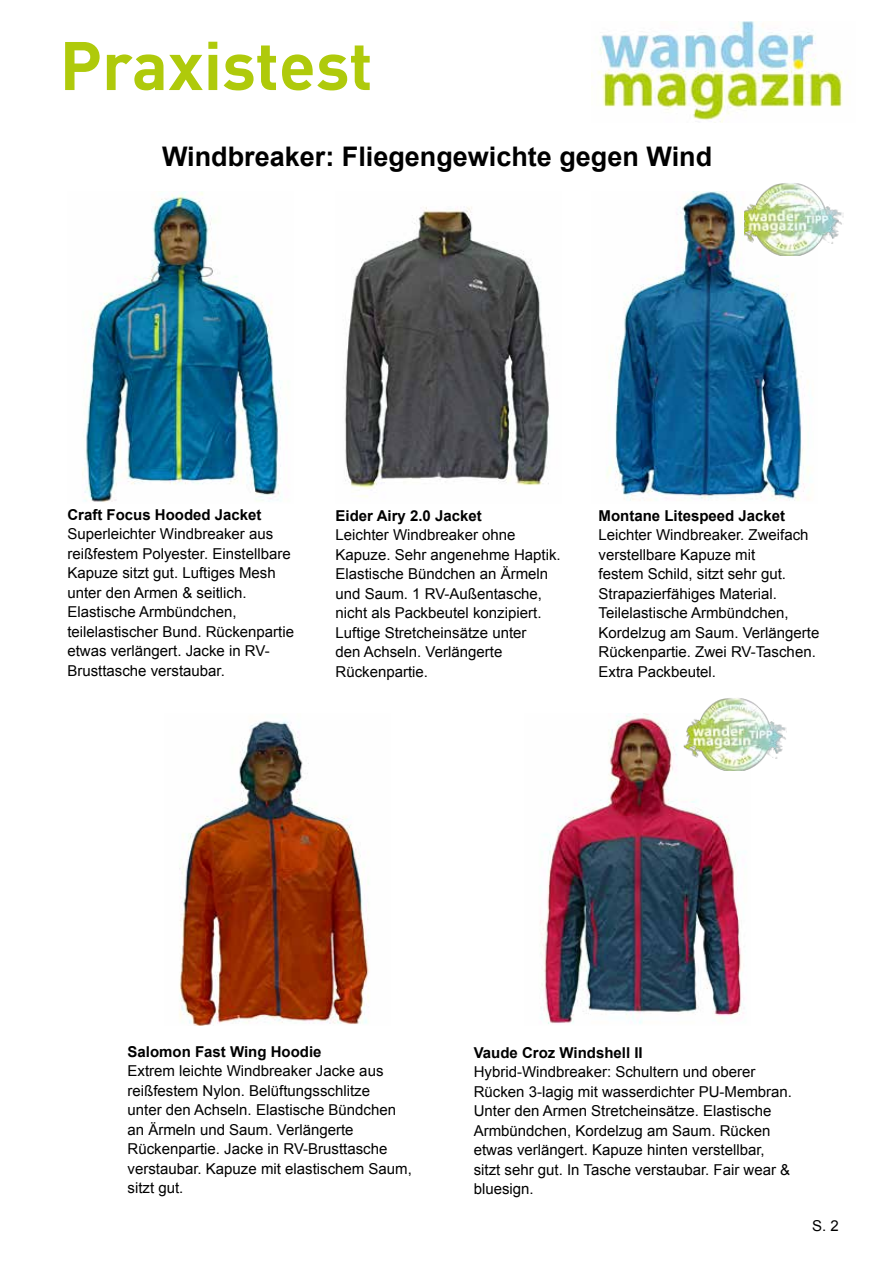
<style>
.page{position:relative;width:893px;height:1263px;background:#fff}
.page>*{position:absolute;margin:0;border:0;box-sizing:border-box;transform-origin:0 0}
.t1{font:700 67.5px "DIN";color:#afca0b}
.t2{font:700 27px "Arial";color:#000}
.t3{font:15px/19.5px "Arial";color:#000}
.t4{font:700 15px "Arial";color:#000}
</style>
<div class="page">
<img style="left:591px;top:21px;width:252px;height:101px">
<img style="left:82px;top:191px;width:199px;height:311px">
<img style="left:345px;top:207px;width:205px;height:290px">
<img style="left:607px;top:191px;width:203px;height:310px">
<img style="left:179px;top:720px;width:190px;height:306px">
<img style="left:540px;top:713px;width:206px;height:311px">
<img style="left:683px;top:698px;width:104px;height:72px">
<img style="left:744px;top:183px;width:100px;height:73px">
<h1 class="t1" style="left:60px;top:22px;width:315px">Praxistest</h1>
<h2 class="t2" style="left:162px;top:138px;width:552px">Windbreaker: Fliegengewichte gegen Wind</h2>
<p class="t4" style="left:67px;top:504px;width:196px">Craft Focus Hooded Jacket</p>
<p class="t3" style="left:67px;top:524px;width:228px">Superleichter Windbreaker aus reißfestem Polyester. Einstellbare<br>Kapuze sitzt gut. Luftiges Mesh unter den Armen &amp; seitlich.<br>Elastische Armbündchen, teilelastischer Bund. Rückenpartie etwas verlängert. Jacke in RV-<br>Brusttasche verstaubar.</p>
<p class="t4" style="left:336px;top:505px;width:148px">Eider Airy 2.0 Jacket</p>
<p class="t3" style="left:336px;top:525px;width:227px">Leichter Windbreaker ohne<br>Kapuze. Sehr angenehme Haptik.<br>Elastische Bündchen an Ärmeln und Saum. 1 RV-Außentasche, nicht als Packbeutel konzipiert.<br>Luftige Stretcheinsätze unter<br>den Achseln. Verlängerte<br>Rückenpartie.</p>
<p class="t4" style="left:598px;top:505px;width:188px">Montane Litespeed Jacket</p>
<p class="t3" style="left:598px;top:525px;width:222px">Leichter Windbreaker. Zweifach verstellbare Kapuze mit<br>festem Schild, sitzt sehr gut.<br>Strapazierfähiges Material.<br>Teilelastische Armbündchen,<br>Kordelzug am Saum. Verlängerte<br>Rückenpartie. Zwei RV-Taschen.<br>Extra Packbeutel.</p>
<p class="t4" style="left:128px;top:1041px;width:196px">Salomon Fast Wing Hoodie</p>
<p class="t3" style="left:128px;top:1061px;width:286px">Extrem leichte Windbreaker Jacke aus reißfestem Nylon. Belüftungsschlitze<br>unter den Achseln. Elastische Bündchen an Ärmeln und Saum. Verlängerte Rückenpartie. Jacke in RV-Brusttasche verstaubar. Kapuze mit elastischem Saum, sitzt gut.</p>
<p class="t4" style="left:474px;top:1042px;width:171px">Vaude Croz Windshell II</p>
<p class="t3" style="left:474px;top:1062px;width:320px">Hybrid-Windbreaker: Schultern und oberer Rücken 3-lagig mit wasserdichter PU-Membran.<br>Unter den Armen Stretcheinsätze. Elastische Armbündchen, Kordelzug am Saum. Rücken etwas verlängert. Kapuze hinten verstellbar, sitzt sehr gut. In Tasche verstaubar. Fair wear &amp; bluesign.</p>
<p class="t3" style="left:812px;top:1216px;width:28px">S. 2</p>
</div>
